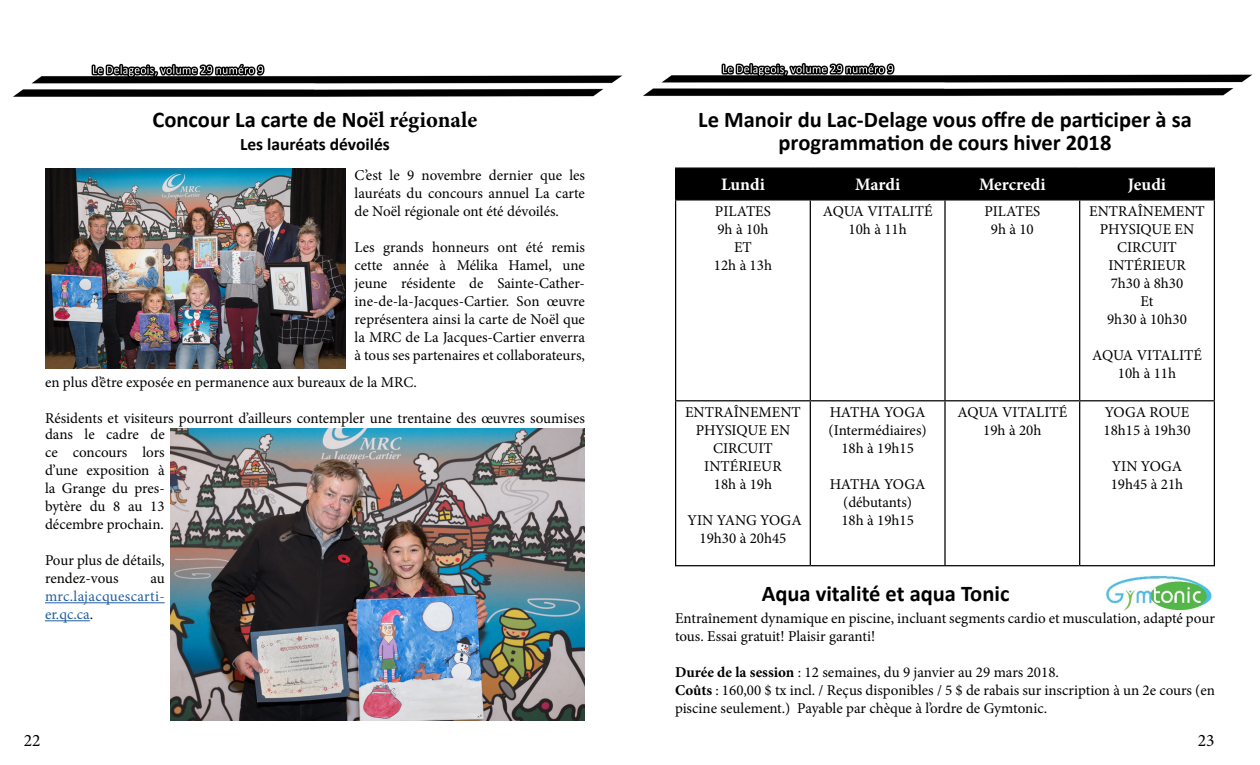
<style>
.page{position:relative;width:1260px;height:765px;background:#fff}
.page>*{position:absolute;margin:0;border:0;box-sizing:border-box;transform-origin:0 0}
.t1{font:700 22.5px/22.5px "Calibri";color:#000;text-align:center}
.t2{font:700 17.5px "Minion Pro";color:#fff}
.t3{font:700 17.5px "Calibri";color:#000}
.t4{font:17.5px "Minion Pro";color:#000}
.t5{font:15px/18px "Minion Pro";color:#000;text-align:center}
.t6{font:15px/18px "Minion Pro";letter-spacing:.02em;color:#215e9e}
.s1{font-family:"Minion Pro"}
.s2{color:#000}
.s3{font-weight:700}
</style>
<div class="page">
<img style="left:13px;top:63px;width:1240px;height:559px">
<img style="left:45px;top:169px;width:300px;height:200px">
<img style="left:170px;top:428px;width:415px;height:292px">
<hr style="left:45px;top:602px;width:120px;height:1px;background:#215e9e">
<hr style="left:45px;top:620px;width:45px;height:1px;background:#215e9e">
<div style="left:676px;top:169px;width:538px;height:30px;background:#000"></div>
<hr style="left:675px;top:168px;width:135px;height:1px;background:#000">
<hr style="left:675px;top:169px;width:1px;height:30px;background:#000">
<hr style="left:810px;top:168px;width:135px;height:1px;background:#000">
<hr style="left:810px;top:169px;width:1px;height:30px;background:#000">
<hr style="left:945px;top:168px;width:135px;height:1px;background:#000">
<hr style="left:944px;top:169px;width:2px;height:30px;background:#000">
<hr style="left:1080px;top:168px;width:135px;height:1px;background:#000">
<hr style="left:1079px;top:169px;width:1px;height:30px;background:#000">
<hr style="left:1214px;top:169px;width:1px;height:30px;background:#000">
<hr style="left:675px;top:199px;width:135px;height:2px;background:#000">
<hr style="left:675px;top:201px;width:1px;height:199px;background:#000">
<hr style="left:810px;top:199px;width:135px;height:2px;background:#000">
<hr style="left:810px;top:201px;width:1px;height:199px;background:#000">
<hr style="left:945px;top:199px;width:135px;height:2px;background:#000">
<hr style="left:944px;top:201px;width:2px;height:199px;background:#000">
<hr style="left:1080px;top:199px;width:135px;height:2px;background:#000">
<hr style="left:1079px;top:201px;width:1px;height:199px;background:#000">
<hr style="left:1214px;top:201px;width:1px;height:199px;background:#000">
<hr style="left:675px;top:400px;width:135px;height:1px;background:#000">
<hr style="left:675px;top:401px;width:1px;height:164px;background:#000">
<hr style="left:810px;top:400px;width:135px;height:1px;background:#000">
<hr style="left:810px;top:401px;width:1px;height:164px;background:#000">
<hr style="left:945px;top:400px;width:135px;height:1px;background:#000">
<hr style="left:944px;top:401px;width:2px;height:164px;background:#000">
<hr style="left:1080px;top:400px;width:135px;height:1px;background:#000">
<hr style="left:1079px;top:401px;width:1px;height:164px;background:#000">
<hr style="left:1214px;top:401px;width:1px;height:164px;background:#000">
<hr style="left:675px;top:565px;width:135px;height:1px;background:#000">
<hr style="left:810px;top:565px;width:135px;height:1px;background:#000">
<hr style="left:945px;top:565px;width:135px;height:1px;background:#000">
<hr style="left:1080px;top:565px;width:135px;height:1px;background:#000">
<img style="left:1103px;top:574px;width:112px;height:38px">
<h1 class="t1" style="left:153px;top:108px;width:326px">Concour La carte de No<span class="s1">ël régionale</span></h1>
<p class="t3" style="left:240px;top:132px;width:151px">Les lauréats dévoilés</p>
<p class="t5" style="left:355px;top:166px;width:232px;text-align:justify">C’est le 9 novembre dernier que les lauréats du concours annuel La carte de Noël régionale ont été dévoilés.</p>
<p class="t5" style="left:355px;top:238px;width:232px;text-align:justify">Les grands honneurs ont été remis cette année à Mélika Hamel, une jeune résidente de Sainte-Cather&shy;ine-de-la-Jacques-Cartier. Son œuvre représentera ainsi la carte de Noël que la MRC de La Jacques-Cartier enverra à tous ses partenaires et collaborateurs,</p>
<p class="t5" style="left:45px;top:373px;width:373px">en plus d’être exposée en permanence aux bureaux de la MRC.</p>
<p class="t5" style="left:45px;top:410px;width:542px;line-height:16.4px;text-align:left">Résidents et visiteurs pourront d’ailleurs contempler une trentaine des œuvres soumises dans le cadre de</p>
<p class="t5" style="left:45px;top:444px;width:121px;text-align:justify">ce concours lors d’une exposition à la Grange du pres&shy;bytère du 8 au 13 décembre prochain.</p>
<p class="t5" style="left:45px;top:552px;width:121px;text-align:left">Pour plus de détails, rendez-vous</p>
<p class="t5" style="left:150px;top:570px;width:16px">au</p>
<p class="t6" style="left:45px;top:588px;width:121px">mrc.lajacquescarti&shy;er.qc.ca<span class="s2">.</span></p>
<h1 class="t1" style="left:698px;top:108px;width:495px">Le Manoir du Lac-Delage vous offre de participer à sa programmation de cours hiver 2018</h1>
<p class="t2" style="left:721px;top:172px;width:45px">Lundi</p>
<p class="t2" style="left:855px;top:172px;width:47px">Mardi</p>
<p class="t2" style="left:979px;top:172px;width:68px">Mercredi</p>
<p class="t2" style="left:1128px;top:172px;width:40px">Jeudi</p>
<p class="t5" style="left:714px;top:202px;width:60px">PILATES<br>9h à 10h<br>ET<br>12h à 13h</p>
<p class="t5" style="left:823px;top:202px;width:111px">AQUA VITALITÉ<br>10h à 11h</p>
<p class="t5" style="left:984px;top:202px;width:57px">PILATES<br>9h à 10</p>
<p class="t5" style="left:1089px;top:202px;width:117px">ENTRAÎNEMENT<br>PHYSIQUE EN<br>CIRCUIT<br>INTÉRIEUR<br>7h30 à 8h30<br>Et<br>9h30 à 10h30</p>
<p class="t5" style="left:1092px;top:346px;width:111px">AQUA VITALITÉ<br>10h à 11h</p>
<p class="t5" style="left:685px;top:403px;width:117px">ENTRAÎNEMENT<br>PHYSIQUE EN<br>CIRCUIT<br>INTÉRIEUR<br>18h à 19h</p>
<p class="t5" style="left:688px;top:511px;width:116px">YIN YANG YOGA<br>19h30 à 20h45</p>
<p class="t5" style="left:957px;top:403px;width:111px">AQUA VITALITÉ<br>19h à 20h</p>
<p class="t5" style="left:1104px;top:403px;width:89px;text-align:left">YOGA ROUE<br>18h15 à 19h30</p>
<p class="t5" style="left:1111px;top:457px;width:74px;text-align:left">YIN YOGA<br>19h45 à 21h</p>
<p class="t5" style="left:829px;top:403px;width:100px">HATHA YOGA (Intermédiaires)<br>18h à 19h15</p>
<p class="t5" style="left:830px;top:475px;width:97px">HATHA YOGA (débutants)<br>18h à 19h15</p>
<h1 class="t1" style="left:762px;top:582px;width:249px">Aqua vitalité et aqua Tonic</h1>
<p class="t5" style="left:675px;top:610px;width:541px;text-align:left">Entraînement dynamique en piscine, incluant segments cardio et musculation, adapté pour tous. Essai gratuit! Plaisir garanti!</p>
<p class="t5" style="left:675px;top:664px;width:542px;text-align:left"><span class="s3">Durée de la session</span> : 12 semaines, du 9 janvier au 29 mars 2018.<br><span class="s3">Coûts</span> : 160,00 $ tx incl. / Reçus disponibles / 5 $ de rabais sur inscription à un 2e cours (en piscine seulement.) Payable par chèque à l’ordre de Gymtonic.</p>
<p class="t4" style="left:24px;top:728px;width:18px">22</p>
<p class="t4" style="left:1198px;top:728px;width:18px">23</p>
</div>
